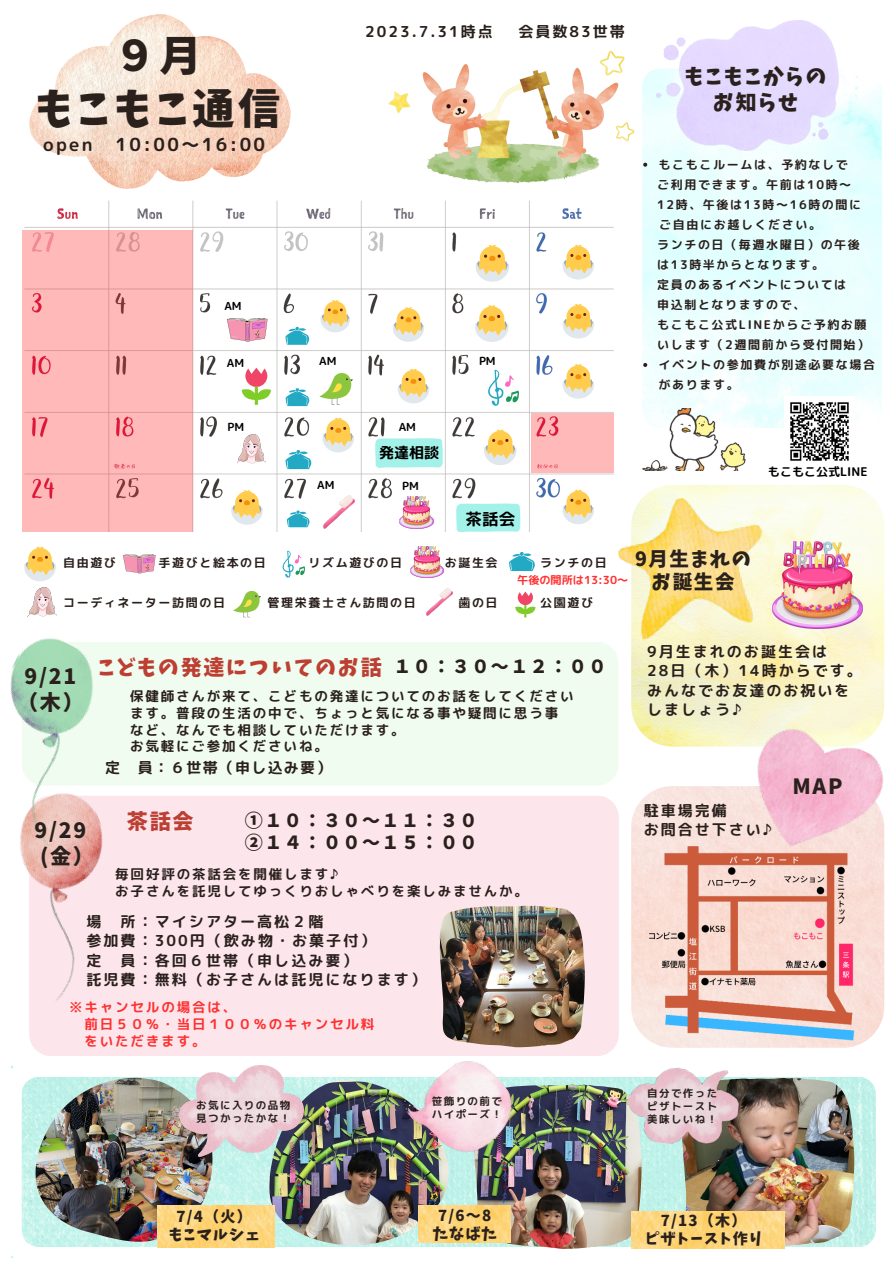
<style>
.page{position:relative;width:894px;height:1264px;background:#fff}
.page>*{position:absolute;margin:0;border:0;box-sizing:border-box;transform-origin:0 0}
.t1{font:42px "Keifont";letter-spacing:.08em;color:#2a201c}
.t2{font:21px "Keifont";letter-spacing:.08em;color:#2a201c}
.t3{font:21px "Keifont";letter-spacing:.08em;color:#bd3f33}
.t4{font:19.5px "Keifont";letter-spacing:.08em;color:#2a201c}
.t5{font:18px "Keifont";letter-spacing:.08em;color:#2a201c}
.t6{font:18px "rounded mplus 1 p bold";letter-spacing:.135em;color:#2a201c}
.t7{font:16.5px "rounded mplus 1 p bold";color:#000}
.t8{font:15px "rounded mplus 1 p bold";letter-spacing:.135em;color:#2a201c}
.t9{font:15px "Keifont";letter-spacing:.08em;color:#2a201c}
.t10{font:15px "rounded mplus 1 p bold";letter-spacing:.08em;color:#2a201c}
.t11{font:15px "rounded mplus 1 p bold";color:#000}
.t12{font:13.5px/17px "rounded mplus 1 p bold";letter-spacing:.135em;color:#2a201c}
.t13{font:13.5px "rounded mplus 1 p bold";letter-spacing:.135em;color:#ff3131}
.t14{font:12px/20px "rounded mplus 1 p bold";letter-spacing:.135em;color:#2a201c}
.t15{font:12px "rounded mplus 1 p bold";color:#000}
.t16{font:11.1px "rounded mplus 1 p bold";color:#000}
.t17{font:11.1px "rounded mplus 1 p bold";color:#ff3131}
.t18{font:10.5px/13.2px "rounded mplus 1 p bold";letter-spacing:.135em;color:#2a201c}
</style>
<div class="page">
<img style="left:24px;top:50px;width:679px;height:482px">
<img style="left:642px;top:68px;width:239px;height:360px;border-radius:18px">
<div style="left:0;top:0;width:369px;height:189px;background:#fff"></div>
<div style="left:22px;top:230px;width:170px;height:302px;background:#ffb9b9"></div>
<svg style="left:624px;top:478px;width:261px;height:269px"></svg>
<div style="left:29px;top:796px;width:589px;height:259px;background:#fce6ec"></div>
<img style="left:29px;top:14px;width:262px;height:175px">
<img style="left:20px;top:796px;width:138px;height:206px">
<svg style="left:11px;top:1066px;width:865px;height:192px"></svg>
<img style="left:681px;top:1077px;width:172px;height:168px">
<img style="left:34px;top:1077px;width:181px;height:164px">
<img style="left:269px;top:1076px;width:179px;height:176px">
<img style="left:473px;top:1084px;width:168px;height:164px">
<svg style="left:24px;top:546px;width:32px;height:35px"></svg>
<img style="left:410px;top:546px;width:33px;height:31px">
<svg style="left:282px;top:550px;width:23px;height:27px"></svg>
<img style="left:426px;top:588px;width:26px;height:27px">
<svg style="left:509px;top:552px;width:26px;height:19px"></svg>
<svg style="left:123px;top:554px;width:32px;height:19px"></svg>
<img style="left:28px;top:587px;width:28px;height:29px">
<img style="left:642px;top:408px;width:103px;height:62px">
<img style="left:611px;top:485px;width:165px;height:157px">
<img style="left:771px;top:541px;width:91px;height:87px">
<div style="left:132px;top:642px;width:486px;height:143px;background:#effcef"></div>
<img style="left:10px;top:638px;width:122px;height:209px">
<img style="left:158px;top:1205px;width:117px;height:42px">
<img style="left:418px;top:1205px;width:92px;height:37px">
<img style="left:656px;top:21px;width:182px;height:129px">
<svg style="left:631px;top:786px;width:254px;height:257px;background:#f9e3dd"></svg>
<img style="left:729px;top:710px;width:156px;height:161px">
<img style="left:623px;top:1066px;width:119px;height:85px">
<svg style="left:560px;top:245px;width:36px;height:34px"></svg>
<svg style="left:472px;top:305px;width:38px;height:37px"></svg>
<svg style="left:390px;top:307px;width:36px;height:35px"></svg>
<svg style="left:318px;top:300px;width:34px;height:32px"></svg>
<svg style="left:285px;top:388px;width:25px;height:18px"></svg>
<svg style="left:560px;top:364px;width:36px;height:34px"></svg>
<svg style="left:395px;top:368px;width:36px;height:35px"></svg>
<svg style="left:227px;top:318px;width:40px;height:24px"></svg>
<svg style="left:486px;top:370px;width:33px;height:36px"></svg>
<img style="left:237px;top:435px;width:28px;height:29px">
<svg style="left:473px;top:245px;width:38px;height:37px"></svg>
<svg style="left:320px;top:417px;width:36px;height:35px"></svg>
<img style="left:324px;top:495px;width:30px;height:33px">
<img style="left:399px;top:496px;width:34px;height:32px">
<svg style="left:481px;top:429px;width:37px;height:36px"></svg>
<svg style="left:456px;top:503px;width:64px;height:29px;background:#a7f2eb"></svg>
<img style="left:402px;top:1048px;width:124px;height:123px">
<img style="left:179px;top:1065px;width:124px;height:91px">
<img style="left:642px;top:844px;width:220px;height:204px">
<img style="left:784px;top:397px;width:69px;height:64px">
<svg style="left:560px;top:304px;width:36px;height:34px"></svg>
<svg style="left:530px;top:413px;width:83px;height:59px;background:#fdb4b5"></svg>
<img style="left:631px;top:1211px;width:153px;height:37px">
<svg style="left:233px;top:591px;width:28px;height:26px"></svg>
<svg style="left:515px;top:591px;width:20px;height:26px"></svg>
<svg style="left:285px;top:450px;width:27px;height:19px"></svg>
<svg style="left:285px;top:327px;width:25px;height:18px"></svg>
<svg style="left:286px;top:510px;width:24px;height:17px"></svg>
<svg style="left:319px;top:371px;width:34px;height:34px"></svg>
<svg style="left:560px;top:489px;width:36px;height:35px"></svg>
<svg style="left:229px;top:490px;width:36px;height:35px"></svg>
<svg style="left:375px;top:437px;width:67px;height:31px;background:#aaf2eb"></svg>
<img style="left:439px;top:905px;width:145px;height:142px">
<svg style="left:242px;top:367px;width:29px;height:38px"></svg>
<svg style="left:643px;top:163px;width:4px;height:4px"></svg>
<svg style="left:643px;top:363px;width:4px;height:4px"></svg>
<p class="t1" style="left:114px;top:35px;width:89px">９月</p>
<p class="t1" style="left:35px;top:88px;width:246px">もこもこ通信</p>
<p class="t6" style="left:43px;top:132px;width:51px">open</p>
<p class="t6" style="left:116px;top:132px;width:151px">10:00～16:00</p>
<p class="t16" style="left:224px;top:298px;width:19px">AM</p>
<p class="t16" style="left:227px;top:355px;width:19px">AM</p>
<p class="t8" style="left:365px;top:21px;width:129px">2023.7.31時点</p>
<p class="t8" style="left:518px;top:21px;width:108px">会員数83世帯</p>
<p class="t16" style="left:319px;top:353px;width:19px">AM</p>
<p class="t16" style="left:479px;top:353px;width:18px">PM</p>
<p class="t2" style="left:684px;top:66px;width:144px">もこもこからの</p>
<p class="t2" style="left:712px;top:92px;width:87px">お知らせ</p>
<p class="t14" style="left:658px;top:154px;width:191px">もこもこルームは、予約なしで</p>
<p class="t14" style="left:657px;top:174px;width:196px">ご利用できます。午前は10時～</p>
<p class="t14" style="left:657px;top:194px;width:205px">12時、午後は13時～16時の間に</p>
<p class="t14" style="left:659px;top:214px;width:163px">ご自由にお越しください。</p>
<p class="t14" style="left:657px;top:234px;width:204px">ランチの日（毎週水曜日）の午後</p>
<p class="t14" style="left:657px;top:254px;width:168px">は13時半からとなります。</p>
<p class="t14" style="left:657px;top:274px;width:191px">定員のあるイベントについては</p>
<p class="t14" style="left:657px;top:294px;width:150px">申込制となりますので、</p>
<p class="t14" style="left:657px;top:314px;width:211px">もこもこ公式LINEからご予約お願</p>
<p class="t14" style="left:657px;top:334px;width:213px">いします（2週間前から受付開始）</p>
<p class="t14" style="left:658px;top:354px;width:218px">イベントの参加費が別途必要な場合があります。</p>
<p class="t16" style="left:227px;top:418px;width:18px">PM</p>
<p class="t16" style="left:398px;top:418px;width:19px">AM</p>
<p class="t11" style="left:379px;top:442px;width:62px">発達相談</p>
<p class="t16" style="left:317px;top:477px;width:19px">AM</p>
<p class="t16" style="left:402px;top:478px;width:18px">PM</p>
<p class="t7" style="left:465px;top:507px;width:51px">茶話会</p>
<p class="t14" style="left:63px;top:552px;width:54px">自由遊び</p>
<p class="t14" style="left:158px;top:552px;width:109px">手遊びと絵本の日</p>
<p class="t14" style="left:308px;top:552px;width:95px">リズム遊びの日</p>
<p class="t14" style="left:444px;top:552px;width:54px">お誕生会</p>
<p class="t14" style="left:540px;top:552px;width:68px">ランチの日</p>
<p class="t14" style="left:63px;top:592px;width:163px">コーディネーター訪問の日</p>
<p class="t14" style="left:267px;top:592px;width:150px">管理栄養士さん訪問の日</p>
<p class="t14" style="left:458px;top:592px;width:41px">歯の日</p>
<p class="t14" style="left:540px;top:592px;width:54px">公園遊び</p>
<p class="t17" style="left:517px;top:572px;width:112px">午後の開所は13:30～</p>
<p class="t4" style="left:634px;top:548px;width:118px">9月生まれの</p>
<p class="t4" style="left:651px;top:572px;width:84px">お誕生会</p>
<p class="t15" style="left:767px;top:463px;width:101px">もこもこ公式LINE</p>
<p class="t2" style="left:25px;top:666px;width:53px">9/21</p>
<p class="t2" style="left:17px;top:692px;width:68px">（木）</p>
<p class="t3" style="left:98px;top:657px;width:285px">こどもの発達についてのお話</p>
<p class="t5" style="left:393px;top:658px;width:214px">１０：３０～１２：００</p>
<p class="t12" style="left:130px;top:687px;width:445px">保健師さんが来て、こどもの発達についてのお話をしてくださいます。普段の生活の中で、ちょっと気になる事や疑問に思う事</p>
<p class="t12" style="left:130px;top:721px;width:276px">など、なんでも相談していただけます。</p>
<p class="t12" style="left:130px;top:738px;width:199px">お気軽にご参加くださいね。</p>
<p class="t10" style="left:105px;top:756px;width:228px">定 員：６世帯（申し込み要）</p>
<p class="t2" style="left:35px;top:819px;width:53px">9/29</p>
<p class="t2" style="left:40px;top:845px;width:55px">(金）</p>
<p class="t3" style="left:127px;top:811px;width:68px">茶話会</p>
<p class="t12" style="left:115px;top:865px;width:225px">毎回好評の茶話会を開催します♪</p>
<p class="t12" style="left:115px;top:882px;width:414px">お子さんを託児してゆっくりおしゃべりを楽しみませんか。</p>
<p class="t5" style="left:245px;top:811px;width:234px">①１０：３０～１１：３０</p>
<p class="t5" style="left:245px;top:833px;width:234px">②１４：００～１５：００</p>
<p class="t8" style="left:86px;top:911px;width:17px">場</p>
<p class="t8" style="left:121px;top:911px;width:204px">所：マイシアター高松２階</p>
<p class="t8" style="left:86px;top:930px;width:290px">参加費：300円（飲み物・お菓子付）</p>
<p class="t8" style="left:86px;top:949px;width:17px">定</p>
<p class="t8" style="left:121px;top:949px;width:238px">員：各回６世帯（申し込み要）</p>
<p class="t8" style="left:86px;top:968px;width:341px">託児費：無料（お子さんは託児になります）</p>
<p class="t13" style="left:69px;top:997px;width:168px">※キャンセルの場合は、</p>
<p class="t13" style="left:84px;top:1014px;width:291px">前日５０％・当日１００％のキャンセル料</p>
<p class="t13" style="left:84px;top:1031px;width:122px">をいただきます。</p>
<p class="t8" style="left:647px;top:641px;width:181px">9月生まれのお誕生会は</p>
<p class="t8" style="left:647px;top:660px;width:216px">28日（木）14時からです。</p>
<p class="t8" style="left:647px;top:679px;width:204px">みんなでお友達のお祝いを</p>
<p class="t8" style="left:647px;top:698px;width:96px">しましょう♪</p>
<p class="t8" style="left:643px;top:800px;width:85px">駐車場完備</p>
<p class="t8" style="left:643px;top:819px;width:130px">お問合せ下さい♪</p>
<p class="t2" style="left:792px;top:775px;width:52px">MAP</p>
<p class="t18" style="left:196px;top:1098px;width:96px">お気に入りの品物見つかったかな！</p>
<p class="t18" style="left:431px;top:1094px;width:72px">笹飾りの前で</p>
<p class="t18" style="left:431px;top:1107px;width:72px">ハイポーズ！</p>
<p class="t18" style="left:647px;top:1086px;width:72px">自分で作った</p>
<p class="t18" style="left:647px;top:1099px;width:72px">ピザトースト</p>
<p class="t18" style="left:647px;top:1112px;width:72px">美味しいね！</p>
<p class="t9" style="left:176px;top:1209px;width:77px">7/4（火）</p>
<p class="t9" style="left:169px;top:1227px;width:92px">もこマルシェ</p>
<p class="t9" style="left:438px;top:1208px;width:55px">7/6～8</p>
<p class="t9" style="left:432px;top:1226px;width:65px">たなばた</p>
<p class="t9" style="left:660px;top:1212px;width:87px">7/13（木）</p>
<p class="t9" style="left:645px;top:1230px;width:119px">ピザトースト作り</p>
</div>
